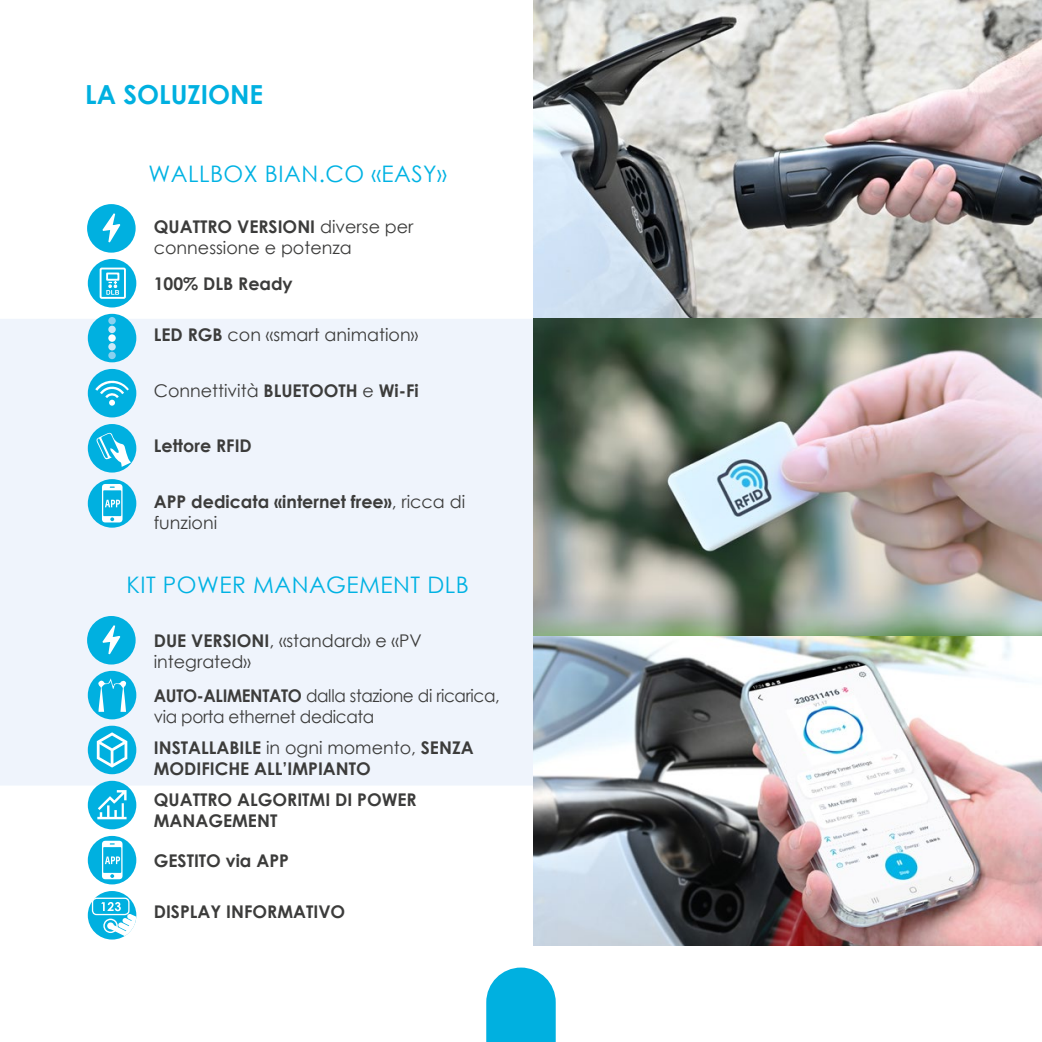
<style>
.page{position:relative;width:1042px;height:1042px;background:#fff}
.page>*{position:absolute;margin:0;border:0;box-sizing:border-box;transform-origin:0 0}
.t1{font:700 26.25px "Century Gothic";color:#00b0e0}
.t2{font:22.75px "Century Gothic";letter-spacing:.02em;color:#00b2e3}
.t3{font:700 17.5px/21px "Century Gothic";color:#3c3c3b}
.t4{font:17.5px/21px "Century Gothic";color:#3c3c3b}
.t5{font:17.5px/21px "Century Gothic";letter-spacing:-.02em;color:#3c3c3b;scale:.96 1}
.s1{font-weight:700}
.s2{font-weight:400}
</style>
<div class="page">
<svg style="left:486px;top:967px;width:70px;height:75px;background:#1db9e3"></svg>
<div style="left:0;top:319px;width:533px;height:466px;background:#eff4fc"></div>
<img style="left:533px;top:0;width:509px;height:945px">
<div style="left:88px;top:369px;width:48px;height:48px;background:#00b0e0;border-radius:50%"></div>
<svg style="left:95px;top:380px;width:34px;height:26px"></svg>
<div style="left:87px;top:204px;width:49px;height:49px;background:#00b0e0;border-radius:50%"></div>
<svg style="left:102px;top:213px;width:18px;height:29px"></svg>
<div style="left:88px;top:424px;width:48px;height:48px;background:#00b0e0;border-radius:50%"></div>
<svg style="left:96px;top:432px;width:35px;height:35px"></svg>
<div style="left:88px;top:479px;width:48px;height:49px;background:#00b0e0;border-radius:50%"></div>
<svg style="left:102px;top:484px;width:21px;height:38px"></svg>
<div style="left:88px;top:259px;width:48px;height:48px;background:#00b0e0;border-radius:50%"></div>
<svg style="left:99px;top:267px;width:27px;height:32px"></svg>
<div style="left:88px;top:314px;width:48px;height:48px;background:#00b0e0;border-radius:50%"></div>
<div style="left:108px;top:334px;width:8px;height:8px;background:#fff;border-radius:50%"></div>
<div style="left:108px;top:326px;width:8px;height:7px;background:#cbe9f8;border-radius:50%"></div>
<div style="left:108px;top:343px;width:8px;height:7px;background:#cbe9f8;border-radius:50%"></div>
<div style="left:108px;top:317px;width:8px;height:7px;background:#8ad1ef;border-radius:50%"></div>
<div style="left:108px;top:352px;width:8px;height:7px;background:#8ad1ef;border-radius:50%"></div>
<div style="left:87px;top:616px;width:49px;height:48px;background:#00b0e0;border-radius:50%"></div>
<svg style="left:102px;top:625px;width:18px;height:29px"></svg>
<div style="left:88px;top:836px;width:48px;height:48px;background:#00b0e0;border-radius:50%"></div>
<svg style="left:102px;top:841px;width:21px;height:38px"></svg>
<div style="left:88px;top:671px;width:48px;height:48px;background:#00b0e0;border-radius:50%"></div>
<svg style="left:98px;top:678px;width:28px;height:34px"></svg>
<div style="left:88px;top:781px;width:48px;height:48px;background:#00b0e0;border-radius:50%"></div>
<svg style="left:97px;top:790px;width:30px;height:29px"></svg>
<div style="left:88px;top:726px;width:48px;height:48px;background:#00b0e0;border-radius:50%"></div>
<svg style="left:97px;top:732px;width:30px;height:35px"></svg>
<div style="left:88px;top:891px;width:48px;height:48px;background:#00b0e0;border-radius:50%"></div>
<div style="left:92px;top:897px;width:38px;height:18px;border:1px solid #fff;border-radius:4px"></div>
<svg style="left:101px;top:902px;width:35px;height:34px"></svg>
<h1 class="t1" style="left:85px;top:75px;width:179px">LA SOLUZIONE</h1>
<h2 class="t2" style="left:149px;top:158px;width:300px">WALLBOX BIAN.CO «EASY»</h2>
<p class="t4" style="left:154px;top:216px;width:261px"><span class="s1">QUATTRO VERSIONI</span> diverse per connessione e potenza</p>
<p class="t3" style="left:154px;top:272px;width:140px">100% DLB Ready</p>
<p class="t4" style="left:154px;top:324px;width:266px"><span class="s1">LED RGB</span> con «smart animation»</p>
<p class="t3" style="left:154px;top:379px;width:266px"><span class="s2">Connettività</span> BLUETOOTH <span class="s2">e</span> Wi-Fi</p>
<p class="t3" style="left:154px;top:435px;width:99px">Lettore RFID</p>
<p class="t3" style="left:154px;top:490px;width:313px">APP dedicata «internet free»<span class="s2">, ricca di funzioni</span></p>
<h2 class="t2" style="left:126px;top:569px;width:344px">KIT POWER MANAGEMENT DLB</h2>
<p class="t4" style="left:154px;top:630px;width:269px"><span class="s1">DUE VERSIONI</span>, «standard» e «PV integrated»</p>
<p class="t5" style="left:154px;top:684px;width:362px"><span class="s1">AUTO-ALIMENTATO</span> dalla stazione di ricarica, via porta ethernet dedicata</p>
<p class="t3" style="left:154px;top:736px;width:321px">INSTALLABILE <span class="s2">in ogni momento,</span> SENZA<br>MODIFICHE ALL’IMPIANTO</p>
<p class="t3" style="left:154px;top:788px;width:264px">QUATTRO ALGORITMI DI POWER<br>MANAGEMENT</p>
<p class="t3" style="left:154px;top:850px;width:137px">GESTITO via APP</p>
<p class="t3" style="left:154px;top:900px;width:193px">DISPLAY INFORMATIVO</p>
</div>
